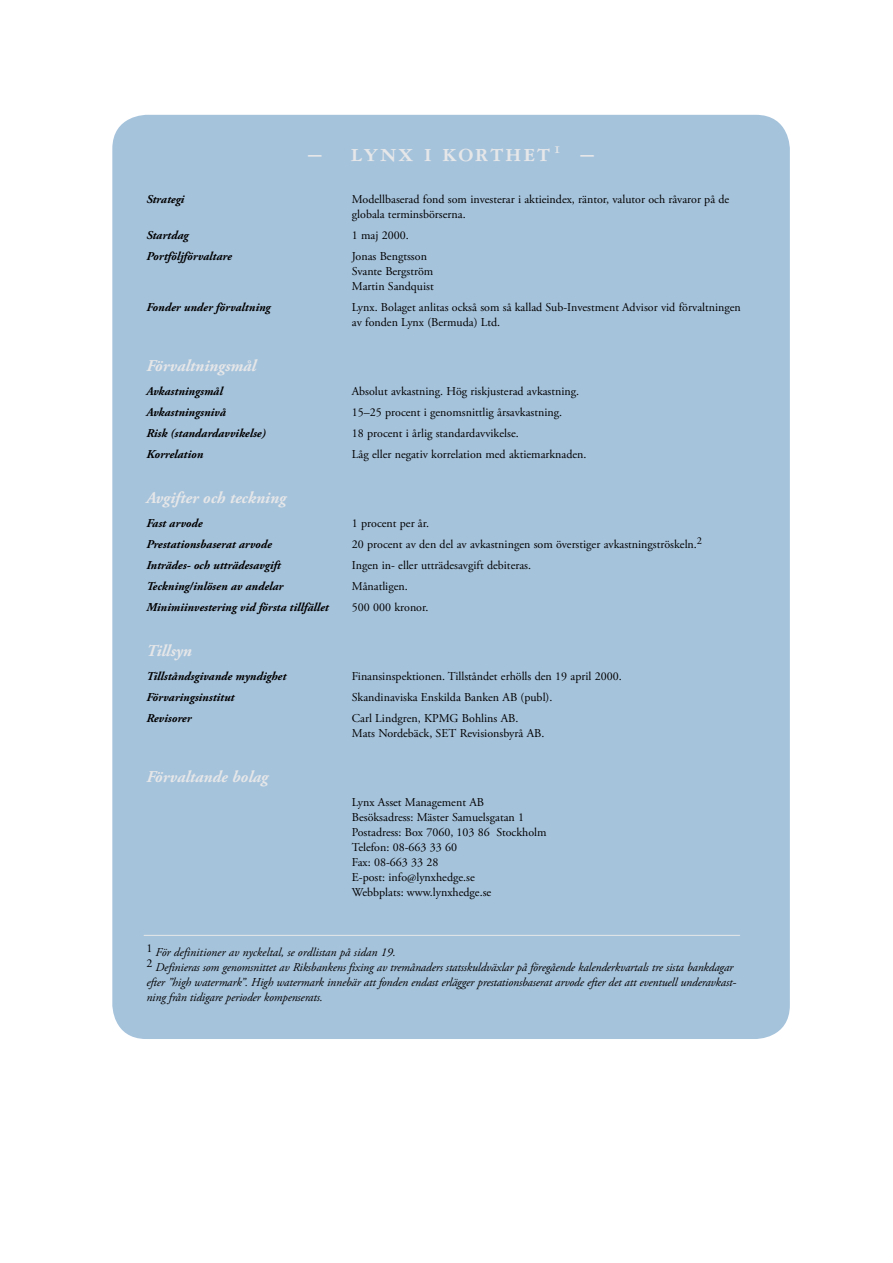
<style>
.page{position:relative;width:893px;height:1263px;background:#fff}
.page>*{position:absolute;margin:0;border:0;box-sizing:border-box;transform-origin:0 0}
.t1{font:27px "Garamond Three Bold SC";letter-spacing:.06em;color:#e6e7e8}
.t2{font:italic 700 16.5px "Adobe Garamond Pro";color:#e6e7e8}
.t3{font:12px/15px "Adobe Garamond Pro";color:#000}
.t4{font:italic 12px/15px "Adobe Garamond Pro";letter-spacing:-.01em;color:#000}
.t5{font:italic 700 12px "Adobe Garamond Pro";color:#000}
</style>
<div class="page">
<div style="left:112px;top:115px;width:678px;height:924px;background:#a6c3dc;border-radius:34px"></div>
<hr style="left:144px;top:935px;width:596px;height:1px;background:#e6e7e8">
<h1 class="t1" style="left:308px;top:138px;width:255px">– lynx i korthet<sup>1</sup></h1>
<h1 class="t1" style="left:580px;top:138px;width:15px">–</h1>
<p class="t5" style="left:146px;top:192px;width:40px">Strategi</p>
<p class="t3" style="left:352px;top:192px;width:379px">Modellbaserad fond som investerar i aktieindex, räntor, valutor och råvaror på de globala terminsbörserna.</p>
<p class="t5" style="left:146px;top:228px;width:44px">Startdag</p>
<p class="t3" style="left:352px;top:228px;width:58px">1 maj 2000.</p>
<p class="t5" style="left:146px;top:249px;width:87px">Portföljförvaltare</p>
<p class="t3" style="left:352px;top:249px;width:83px">Jonas Bengtsson<br>Svante Bergström<br>Martin Sandquist</p>
<p class="t5" style="left:146px;top:300px;width:126px">Fonder under förvaltning</p>
<p class="t3" style="left:352px;top:300px;width:391px">Lynx. Bolaget anlitas också som så kallad Sub-Investment Advisor vid förvaltningen av fonden Lynx (Bermuda) Ltd.</p>
<h2 class="t2" style="left:146px;top:356px;width:111px">Förvaltningsmål</h2>
<p class="t5" style="left:146px;top:384px;width:78px">Avkastningsmål</p>
<p class="t3" style="left:352px;top:384px;width:229px">Absolut avkastning. Hög riskjusterad avkastning.</p>
<p class="t5" style="left:146px;top:405px;width:81px">Avkastningsnivå</p>
<p class="t3" style="left:352px;top:405px;width:212px">15–25 procent i genomsnittlig årsavkastning.</p>
<p class="t5" style="left:146px;top:426px;width:121px">Risk (standardavvikelse)</p>
<p class="t3" style="left:352px;top:426px;width:168px">18 procent i årlig standardavvikelse.</p>
<p class="t5" style="left:146px;top:447px;width:58px">Korrelation</p>
<p class="t3" style="left:352px;top:447px;width:236px">Låg eller negativ korrelation med aktiemarknaden.</p>
<h2 class="t2" style="left:146px;top:488px;width:141px">Avgifter och teckning</h2>
<p class="t5" style="left:146px;top:516px;width:58px">Fast arvode</p>
<p class="t3" style="left:352px;top:516px;width:79px">1 procent per år.</p>
<p class="t5" style="left:146px;top:537px;width:127px">Prestationsbaserat arvode</p>
<p class="t3" style="left:352px;top:537px;width:352px">20 procent av den del av avkastningen som överstiger avkastningströskeln.<sup>2</sup></p>
<p class="t5" style="left:146px;top:558px;width:136px">Inträdes- och utträdesavgift</p>
<p class="t3" style="left:352px;top:558px;width:181px">Ingen in- eller utträdesavgift debiteras.</p>
<p class="t5" style="left:146px;top:579px;width:138px">Teckning/inlösen av andelar</p>
<p class="t3" style="left:352px;top:579px;width:57px">Månatligen.</p>
<p class="t5" style="left:146px;top:600px;width:184px">Minimiinvestering vid första tillfället</p>
<p class="t3" style="left:352px;top:600px;width:78px">500 000 kronor.</p>
<h2 class="t2" style="left:146px;top:641px;width:47px">Tillsyn</h2>
<p class="t5" style="left:146px;top:669px;width:141px">Tillståndsgivande myndighet</p>
<p class="t3" style="left:352px;top:669px;width:271px">Finansinspektionen. Tillståndet erhölls den 19 april 2000.</p>
<p class="t5" style="left:146px;top:690px;width:90px">Förvaringsinstitut</p>
<p class="t3" style="left:352px;top:690px;width:202px">Skandinaviska Enskilda Banken AB (publ).</p>
<p class="t5" style="left:146px;top:711px;width:47px">Revisorer</p>
<p class="t3" style="left:352px;top:711px;width:194px">Carl Lindgren, KPMG Bohlins AB.<br>Mats Nordebäck, SET Revisionsbyrå AB.</p>
<h2 class="t2" style="left:146px;top:767px;width:123px">Förvaltande bolag</h2>
<p class="t3" style="left:352px;top:795px;width:196px">Lynx Asset Management AB<br>Besöksadress: Mäster Samuelsgatan 1<br>Postadress: Box 7060, 103 86 Stockholm<br>Telefon: 08-663 33 60<br>Fax: 08-663 33 28<br>E-post: info@lynxhedge.se<br>Webbplats: www.lynxhedge.se</p>
<p class="t4" style="left:146px;top:945px;width:591px"><sup>1</sup> För definitioner av nyckeltal, se ordlistan på sidan 19.<br><sup>2</sup> Definieras som genomsnittet av Riksbankens fixing av tremånaders statsskuldväxlar på föregående kalenderkvartals tre sista bankdagar efter ”high watermark”. High watermark innebär att fonden endast erlägger prestationsbaserat arvode efter det att eventuell underavkast&shy;ning från tidigare perioder kompenserats.</p>
</div>
